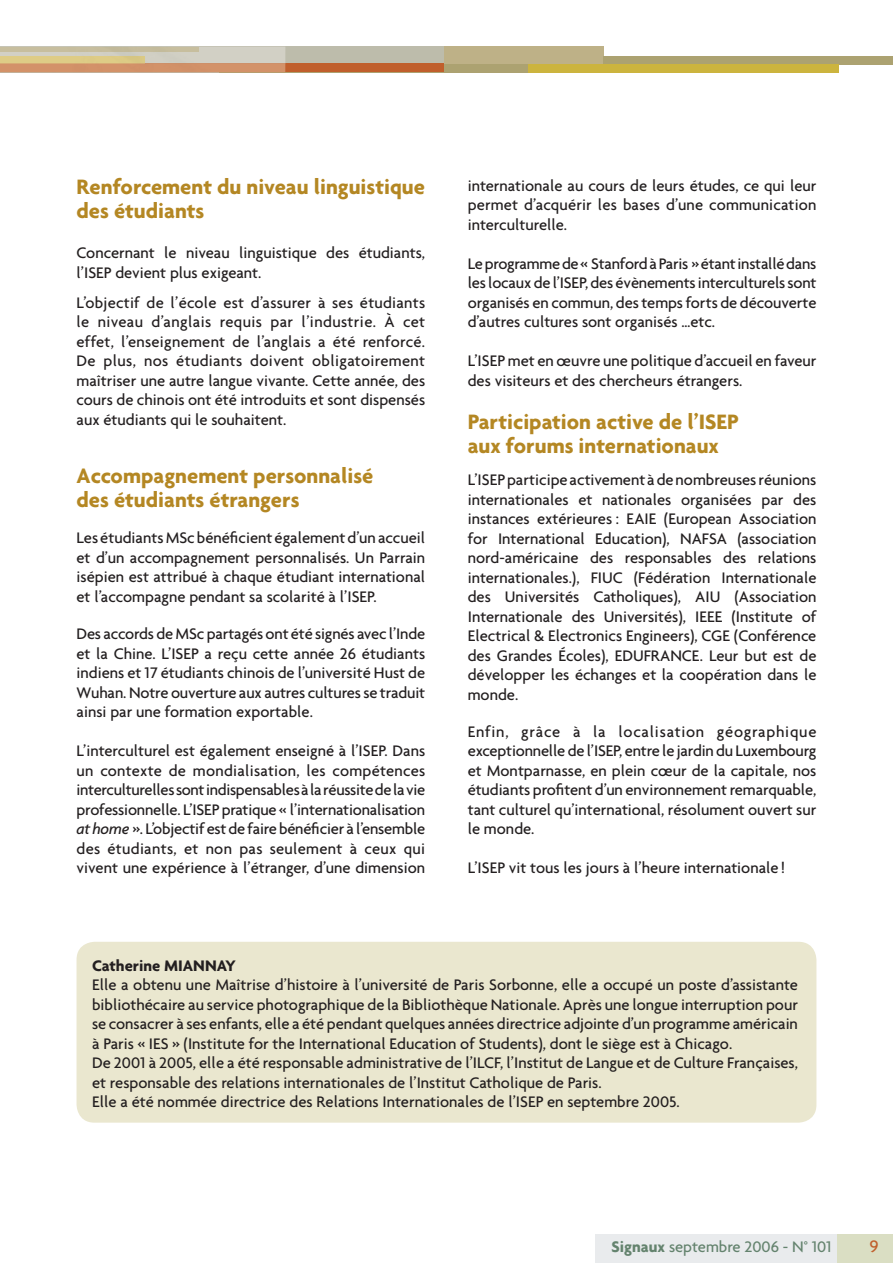
<style>
.page{position:relative;width:893px;height:1263px;background:#fff}
.page>*{position:absolute;margin:0;border:0;box-sizing:border-box;transform-origin:0 0}
.t1{font:700 22.5px/24px "Agenda";color:#b48723}
.t2{font:500 18px "Agenda";color:#c05f2c}
.t3{font:500 16.5px/19.5px "Agenda";color:#231f20;text-align:justify}
.t4{font:500 16.5px "Agenda";color:#64836e}
.t5{font:700 16.5px "Agenda";color:#231f20}
.s1{font-style:italic}
.s2{font-weight:700}
</style>
<div class="page">
<div style="left:595px;top:1234px;width:298px;height:29px;background:#e9ebed"></div>
<div style="left:837px;top:1234px;width:56px;height:29px;background:#dadec3"></div>
<div style="left:293px;top:47px;width:311px;height:18px;background:#beb187"></div>
<div style="left:603px;top:56px;width:290px;height:9px;background:#aca271"></div>
<div style="left:0;top:47px;width:443px;height:18px;background:#bdbcab"></div>
<div style="left:218px;top:64px;width:311px;height:8px;background:#aca271"></div>
<div style="left:528px;top:64px;width:311px;height:8px;background:#ccb43e"></div>
<div style="left:0;top:63px;width:443px;height:9px;background:#c05f2c"></div>
<img style="left:0;top:47px;width:286px;height:25px">
<img style="left:0;top:47px;width:199px;height:4px">
<img style="left:0;top:56px;width:145px;height:7px">
<div style="left:77px;top:942px;width:739px;height:181px;background:#eae7cf;border-radius:18px"></div>
<h1 class="t1" style="left:77px;top:176px;width:350px">Renforcement du niveau linguistique des étudiants</h1>
<p class="t3" style="left:77px;top:245px;width:350px">Concernant le niveau linguistique des étudiants, l’ISEP devient plus exigeant.</p>
<p class="t3" style="left:77px;top:294px;width:350px">L’objectif de l’école est d’assurer à ses étudiants le niveau d’anglais requis par l’industrie. À cet effet, l’enseignement de l’anglais a été renforcé.<br>De plus, nos étudiants doivent obligatoirement maîtriser une autre langue vivante. Cette année, des cours de chinois ont été introduits et sont dispensés aux étudiants qui le souhaitent.</p>
<h1 class="t1" style="left:77px;top:465px;width:298px">Accompagnement personnalisé des étudiants étrangers</h1>
<p class="t3" style="left:77px;top:529px;width:350px">Les étudiants MSc bénéficient également d’un accueil et d’un accompagnement personnalisés. Un Parrain isépien est attribué à chaque étudiant international et l’accompagne pendant sa scolarité à l’ISEP.</p>
<p class="t3" style="left:77px;top:625px;width:350px">Des accords de MSc partagés ont été signés avec l’Inde et la Chine. L’ISEP a reçu cette année 26 étudiants indiens et 17 étudiants chinois de l’université Hust de Wuhan. Notre ouverture aux autres cultures se traduit ainsi par une formation exportable.</p>
<p class="t3" style="left:77px;top:742px;width:350px">L’interculturel est également enseigné à l’ISEP. Dans un contexte de mondialisation, les compétences interculturelles sont indispensables à la réussite de la vie professionnelle. L’ISEP pratique « l’internationalisation <span class="s1">at home</span> ». L’objectif est de faire bénéficier à l’ensemble des étudiants, et non pas seulement à ceux qui vivent une expérience à l’étranger, d’une dimension</p>
<p class="t3" style="left:468px;top:177px;width:350px">internationale au cours de leurs études, ce qui leur permet d’acquérir les bases d’une communication interculturelle.</p>
<p class="t3" style="left:468px;top:255px;width:350px">Le programme de « Stanford à Paris » étant installé dans les locaux de l’ISEP, des évènements interculturels sont organisés en commun, des temps forts de découverte d’autres cultures sont organisés …etc.</p>
<p class="t3" style="left:468px;top:352px;width:350px">L’ISEP met en œuvre une politique d’accueil en faveur des visiteurs et des chercheurs étrangers.</p>
<h1 class="t1" style="left:468px;top:412px;width:273px">Participation active de l’ISEP aux forums internationaux</h1>
<p class="t3" style="left:468px;top:471px;width:350px">L’ISEP participe activement à de nombreuses réunions internationales et nationales organisées par des instances extérieures : EAIE (European Association for International Education), NAFSA (association nord-américaine des responsables des relations internationales.), FIUC (Fédération Internationale des Universités Catholiques), AIU (Association Internationale des Universités), IEEE (Institute of Electrical &amp; Electronics Engineers), CGE (Conférence des Grandes Écoles), EDUFRANCE. Leur but est de développer les échanges et la coopération dans le monde.</p>
<p class="t3" style="left:468px;top:723px;width:350px">Enfin, grâce à la localisation géographique exceptionnelle de l’ISEP, entre le jardin du Luxembourg et Montparnasse, en plein cœur de la capitale, nos étudiants profitent d’un environnement remarquable, tant culturel qu’international, résolument ouvert sur le monde.</p>
<p class="t3" style="left:468px;top:859px;width:319px">L’ISEP vit tous les jours à l’heure internationale !</p>
<p class="t5" style="left:92px;top:959px;width:145px">Catherine MIANNAY</p>
<p class="t3" style="left:92px;top:976px;width:707px;text-align:left">Elle a obtenu une Maîtrise d’histoire à l’université de Paris Sorbonne, elle a occupé un poste d’assistante bibliothécaire au service photographique de la Bibliothèque Nationale. Après une longue interruption pour se consacrer à ses enfants, elle a été pendant quelques années directrice adjointe d’un programme américain à Paris « IES » (Institute for the International Education of Students), dont le siège est à Chicago.<br>De 2001 à 2005, elle a été responsable administrative de l’ILCF, l’Institut de Langue et de Culture Françaises, et responsable des relations internationales de l’Institut Catholique de Paris.<br>Elle a été nommée directrice des Relations Internationales de l’ISEP en septembre 2005.</p>
<p class="t4" style="left:612px;top:1239px;width:222px"><span class="s2">Signaux</span> septembre 2006 - N° 101</p>
<p class="t2" style="left:869px;top:1239px;width:11px">9</p>
</div>
